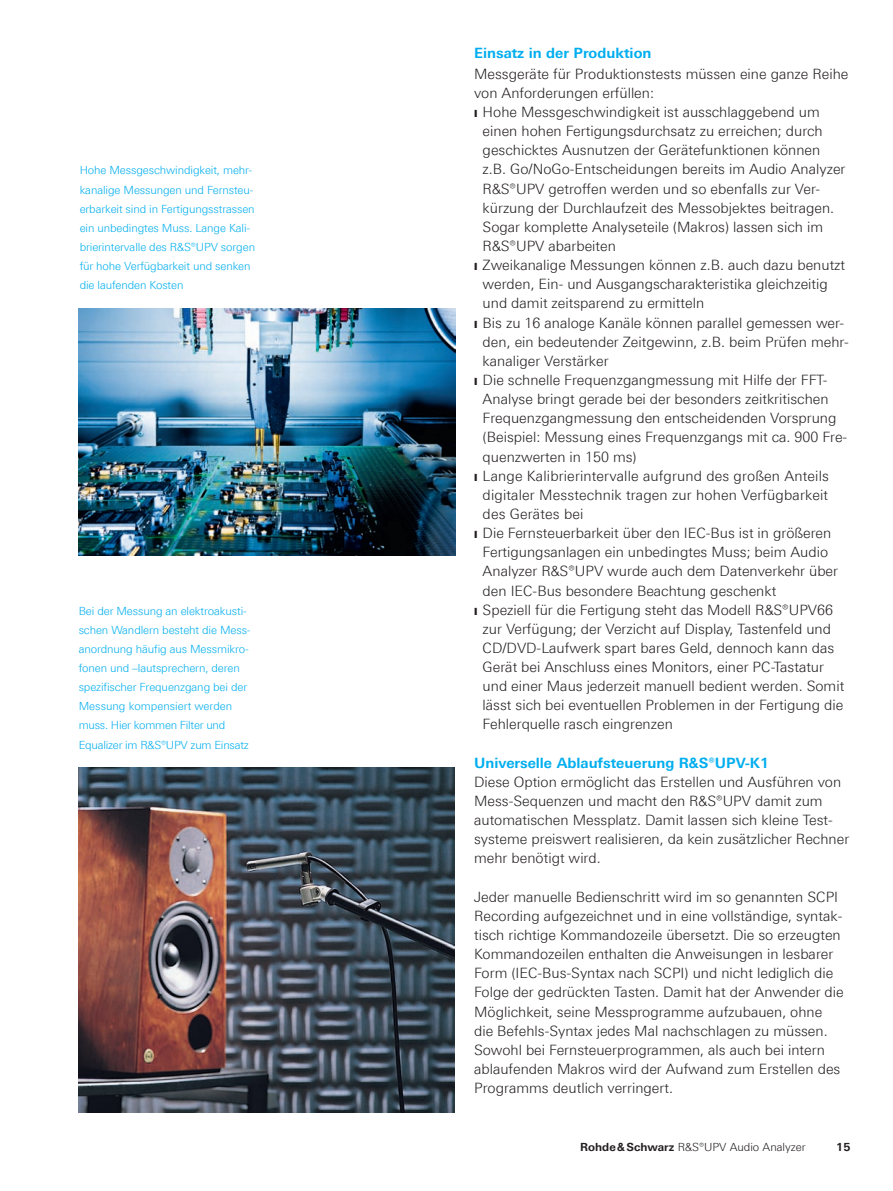
<style>
.page{position:relative;width:893px;height:1191px;background:#fff}
.page>*{position:absolute;margin:0;border:0;box-sizing:border-box;transform-origin:0 0}
.t1{font:300 14.25px/19.2px "Linotype Univers 330";color:#231f20}
.t2{font:700 14.25px "Linotype Univers 630";color:#00aeef}
.t3{font:300 11.25px/19.2px "Linotype Univers 330";letter-spacing:-.01em;color:#00aeef}
.t4{font:300 11.25px "Linotype Univers 330";color:#231f20}
.t5{font:700 11.25px "Linotype Univers 630";color:#231f20}
.s1{font-family:"Linotype Univers 630";font-weight:700}
</style>
<div class="page">
<img style="left:79px;top:768px;width:376px;height:344px">
<img style="left:79px;top:308px;width:376px;height:247px">
<p class="t3" style="left:80px;top:161px;width:177px">Hohe Messgeschwindigkeit, mehr&shy;kanalige Messungen und Fernsteu&shy;erbarkeit sind in Fertigungsstrassen ein unbedingtes Muss. Lange Kali&shy;brierintervalle des R&amp;S®UPV sorgen für hohe Verfügbarkeit und senken die laufenden Kosten</p>
<p class="t3" style="left:79px;top:601px;width:173px">Bei der Messung an elektroakusti&shy;schen Wandlern besteht die Mess&shy;anordnung häufig aus Messmikro&shy;fonen und –lautsprechern, deren spezifischer Frequenzgang bei der<br>Messung kompensiert werden muss. Hier kommen Filter und<br>Equalizer im R&amp;S®UPV zum Einsatz</p>
<p class="t2" style="left:474px;top:45px;width:179px">Einsatz in der Produktion</p>
<p class="t1" style="left:474px;top:64px;width:376px">Messgeräte für Produktionstests müssen eine ganze Reihe</p>
<p class="t1" style="left:474px;top:83px;width:181px">von Anforderungen erfüllen:</p>
<p class="t1" style="left:483px;top:102px;width:339px">Hohe Messgeschwindigkeit ist ausschlaggebend um</p>
<p class="t1" style="left:483px;top:121px;width:342px">einen hohen Fertigungsdurchsatz zu erreichen; durch</p>
<p class="t1" style="left:483px;top:140px;width:339px">geschicktes Ausnutzen der Gerätefunktionen können</p>
<p class="t1" style="left:483px;top:160px;width:364px">z.B. Go/NoGo-Entscheidungen bereits im Audio Analyzer</p>
<p class="t1" style="left:483px;top:179px;width:339px">R&amp;S®UPV getroffen werden und so ebenfalls zur Ver-</p>
<p class="t1" style="left:483px;top:198px;width:353px">kürzung der Durchlaufzeit des Messobjektes beitragen.</p>
<p class="t1" style="left:483px;top:217px;width:342px">Sogar komplette Analyseteile (Makros) lassen sich im</p>
<p class="t1" style="left:483px;top:236px;width:135px">R&amp;S®UPV abarbeiten</p>
<p class="t1" style="left:483px;top:255px;width:364px">Zweikanalige Messungen können z.B. auch dazu benutzt</p>
<p class="t1" style="left:483px;top:274px;width:347px">werden, Ein- und Ausgangscharakteristika gleichzeitig</p>
<p class="t1" style="left:483px;top:294px;width:223px">und damit zeitsparend zu ermitteln</p>
<p class="t1" style="left:483px;top:313px;width:363px">Bis zu 16 analoge Kanäle können parallel gemessen wer-</p>
<p class="t1" style="left:483px;top:332px;width:368px">den, ein bedeutender Zeitgewinn, z.B. beim Prüfen mehr-</p>
<p class="t1" style="left:483px;top:351px;width:127px">kanaliger Verstärker</p>
<p class="t1" style="left:483px;top:370px;width:346px">Die schnelle Frequenzgangmessung mit Hilfe der FFT-</p>
<p class="t1" style="left:483px;top:389px;width:348px">Analyse bringt gerade bei der besonders zeitkritischen</p>
<p class="t1" style="left:483px;top:408px;width:355px">Frequenzgangmessung den entscheidenden Vorsprung</p>
<p class="t1" style="left:483px;top:427px;width:366px">(Beispiel: Messung eines Frequenzgangs mit ca. 900 Fre-</p>
<p class="t1" style="left:483px;top:447px;width:156px">quenzwerten in 150 ms)</p>
<p class="t1" style="left:483px;top:466px;width:348px">Lange Kalibrierintervalle aufgrund des großen Anteils</p>
<p class="t1" style="left:483px;top:485px;width:347px">digitaler Messtechnik tragen zur hohen Verfügbarkeit</p>
<p class="t1" style="left:483px;top:504px;width:102px">des Gerätes bei</p>
<p class="t1" style="left:483px;top:523px;width:350px">Die Fernsteuerbarkeit über den IEC-Bus ist in größeren</p>
<p class="t1" style="left:483px;top:542px;width:347px">Fertigungsanlagen ein unbedingtes Muss; beim Audio</p>
<p class="t1" style="left:483px;top:561px;width:357px">Analyzer R&amp;S®UPV wurde auch dem Datenverkehr über</p>
<p class="t1" style="left:483px;top:581px;width:295px">den IEC-Bus besondere Beachtung geschenkt</p>
<p class="t1" style="left:483px;top:600px;width:352px">Speziell für die Fertigung steht das Modell R&amp;S®UPV66</p>
<p class="t1" style="left:483px;top:619px;width:350px">zur Verfügung; der Verzicht auf Display, Tastenfeld und</p>
<p class="t1" style="left:483px;top:638px;width:353px">CD/DVD-Laufwerk spart bares Geld, dennoch kann das</p>
<p class="t1" style="left:483px;top:657px;width:343px">Gerät bei Anschluss eines Monitors, einer PC-Tastatur</p>
<p class="t1" style="left:483px;top:676px;width:363px">und einer Maus jederzeit manuell bedient werden. Somit</p>
<p class="t1" style="left:483px;top:695px;width:362px">lässt sich bei eventuellen Problemen in der Fertigung die</p>
<p class="t1" style="left:483px;top:714px;width:192px">Fehlerquelle rasch eingrenzen</p>
<p class="t2" style="left:474px;top:754px;width:296px">Universelle Ablaufsteuerung R&amp;S®UPV-K1</p>
<p class="t1" style="left:474px;top:772px;width:377px">Diese Option ermöglicht das Erstellen und Ausführen von Mess-Sequenzen und macht den R&amp;S®UPV damit zum automatischen Messplatz. Damit lassen sich kleine Test&shy;systeme preiswert realisieren, da kein zusätzlicher Rechner mehr benötigt wird.</p>
<p class="t1" style="left:474px;top:887px;width:371px">Jeder manuelle Bedienschritt wird im so genannten SCPI Recording aufgezeichnet und in eine vollständige, syntak&shy;tisch richtige Kommandozeile übersetzt. Die so erzeugten Kommandozeilen enthalten die Anweisungen in lesbarer Form (IEC-Bus-Syntax nach SCPI) und nicht lediglich die Folge der gedrückten Tasten. Damit hat der Anwender die Möglichkeit, seine Messprogramme aufzubauen, ohne die Befehls-Syntax jedes Mal nachschlagen zu müssen.<br>Sowohl bei Fernsteuerprogrammen, als auch bei intern ablaufenden Makros wird der Aufwand zum Erstellen des Programms deutlich verringert.</p>
<p class="t4" style="left:580px;top:1140px;width:227px"><span class="s1">Rohde &amp; Schwarz</span> R&amp;S®UPV Audio Analyzer</p>
<p class="t5" style="left:836px;top:1139px;width:16px">15</p>
</div>
